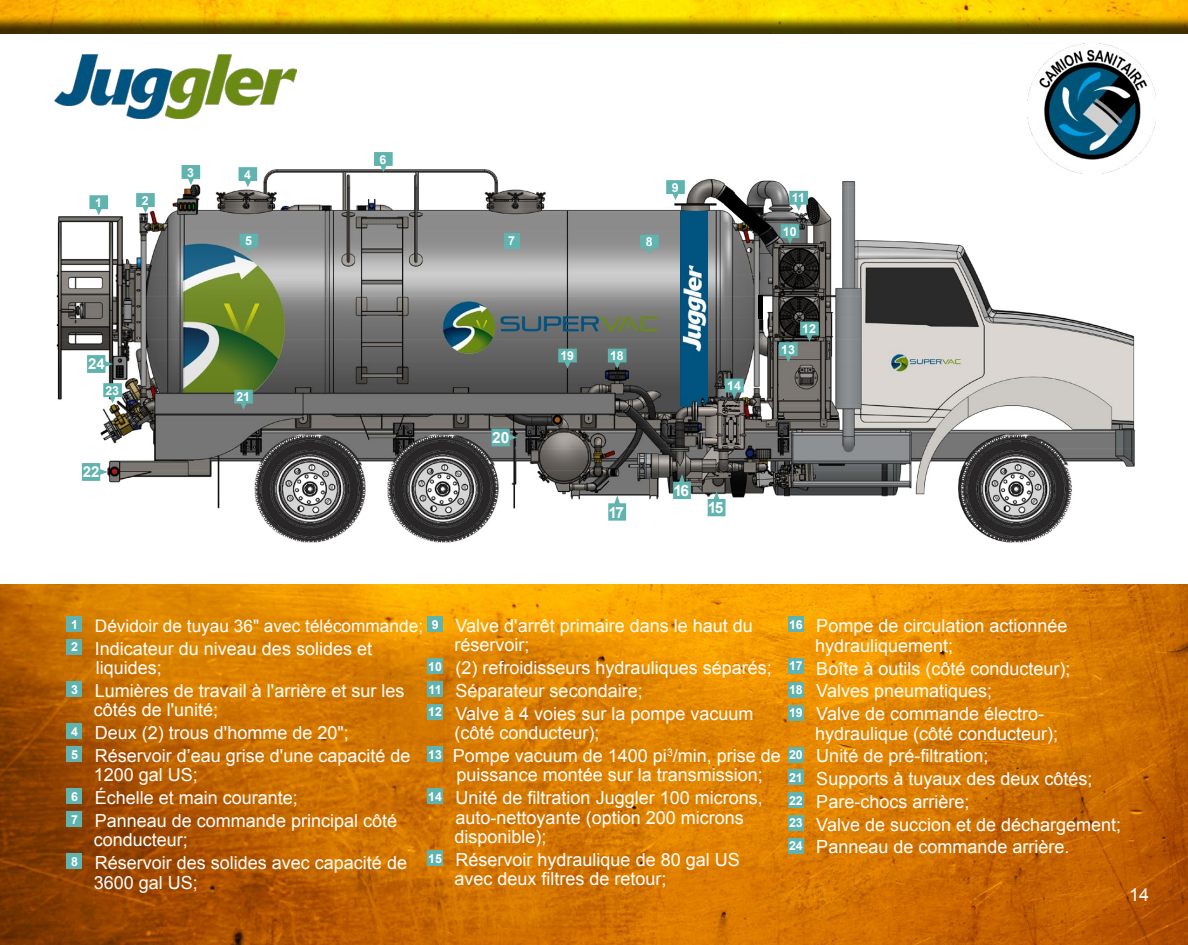
<style>
.page{position:relative;width:1188px;height:945px;background:#fff}
.page>*{position:absolute;margin:0;border:0;box-sizing:border-box;transform-origin:0 0}
.t1{font:18px/22.8px "Arial";color:#fff}
.t2{font:17.25px "Arial";color:#fff}
.t3{font:700 15.45px "Arial";letter-spacing:-.11em;color:#fff}
.t4{font:700 15px "Arial";color:#fff}
.t5{font:700 12.3px "Arial";color:#fff}
</style>
<div class="page">
<img style="left:0;top:0;width:1188px;height:945px">
<img style="left:1187px;top:0;width:1px;height:15px">
<div style="left:0;top:15px;width:1188px;height:566px;background:#000;opacity:.75"></div>
<div style="left:0;top:34px;width:1188px;height:550px;background:#fff"></div>
<img style="left:56px;top:165px;width:1079px;height:378px">
<img style="left:759px;top:296px;width:3px;height:23px">
<img style="left:723px;top:192px;width:48px;height:44px">
<img style="left:681px;top:211px;width:27px;height:186px">
<img style="left:681px;top:396px;width:19px;height:5px">
<svg style="left:698px;top:397px;width:2px;height:8px"></svg>
<svg style="left:681px;top:400px;width:11px;height:8px"></svg>
<svg style="left:89px;top:195px;width:19px;height:20px"></svg>
<svg style="left:240px;top:234px;width:18px;height:20px"></svg>
<svg style="left:640px;top:235px;width:19px;height:20px"></svg>
<svg style="left:239px;top:167px;width:18px;height:20px"></svg>
<svg style="left:491px;top:429px;width:27px;height:17px"></svg>
<div style="left:67px;top:617px;width:15px;height:15px;background:#60b3ae"></div>
<div style="left:67px;top:639px;width:15px;height:16px;background:#60b3ae"></div>
<div style="left:67px;top:682px;width:15px;height:15px;background:#60b3ae"></div>
<div style="left:67px;top:724px;width:15px;height:15px;background:#60b3ae"></div>
<div style="left:67px;top:746px;width:15px;height:16px;background:#60b3ae"></div>
<div style="left:67px;top:789px;width:15px;height:15px;background:#60b3ae"></div>
<div style="left:67px;top:811px;width:15px;height:16px;background:#60b3ae"></div>
<div style="left:67px;top:854px;width:15px;height:15px;background:#60b3ae"></div>
<div style="left:427px;top:617px;width:16px;height:15px;background:#60b3ae"></div>
<div style="left:427px;top:659px;width:16px;height:15px;background:#60b3ae"></div>
<div style="left:427px;top:682px;width:16px;height:15px;background:#60b3ae"></div>
<div style="left:427px;top:704px;width:16px;height:16px;background:#60b3ae"></div>
<div style="left:427px;top:746px;width:16px;height:16px;background:#60b3ae"></div>
<div style="left:427px;top:789px;width:16px;height:15px;background:#60b3ae"></div>
<div style="left:427px;top:850px;width:16px;height:16px;background:#60b3ae"></div>
<div style="left:788px;top:617px;width:16px;height:15px;background:#60b3ae"></div>
<div style="left:788px;top:658px;width:16px;height:16px;background:#60b3ae"></div>
<div style="left:788px;top:682px;width:16px;height:15px;background:#60b3ae"></div>
<div style="left:788px;top:705px;width:16px;height:15px;background:#60b3ae"></div>
<div style="left:788px;top:747px;width:16px;height:15px;background:#60b3ae"></div>
<div style="left:788px;top:770px;width:16px;height:15px;background:#60b3ae"></div>
<div style="left:788px;top:793px;width:16px;height:15px;background:#60b3ae"></div>
<div style="left:788px;top:815px;width:16px;height:16px;background:#60b3ae"></div>
<div style="left:788px;top:838px;width:16px;height:15px;background:#60b3ae"></div>
<svg style="left:725px;top:379px;width:19px;height:20px"></svg>
<svg style="left:103px;top:383px;width:19px;height:20px"></svg>
<svg style="left:182px;top:165px;width:18px;height:20px"></svg>
<svg style="left:374px;top:152px;width:19px;height:20px"></svg>
<svg style="left:82px;top:463px;width:26px;height:18px"></svg>
<svg style="left:87px;top:355px;width:26px;height:18px"></svg>
<svg style="left:136px;top:193px;width:19px;height:20px"></svg>
<svg style="left:666px;top:180px;width:19px;height:20px"></svg>
<svg style="left:789px;top:191px;width:19px;height:20px"></svg>
<svg style="left:781px;top:224px;width:18px;height:20px"></svg>
<svg style="left:708px;top:491px;width:17px;height:25px"></svg>
<svg style="left:673px;top:474px;width:18px;height:25px"></svg>
<svg style="left:608px;top:496px;width:18px;height:25px"></svg>
<svg style="left:608px;top:349px;width:19px;height:20px"></svg>
<svg style="left:234px;top:390px;width:19px;height:20px"></svg>
<div style="left:504px;top:233px;width:15px;height:15px;background:#60b3ae"></div>
<svg style="left:779px;top:322px;width:40px;height:40px;background:#536d69"></svg>
<svg style="left:558px;top:349px;width:19px;height:20px"></svg>
<img style="left:1027px;top:44px;width:129px;height:129px">
<img style="left:54px;top:54px;width:243px;height:64px">
<p class="t5" style="left:95px;top:194px;width:8px">1</p>
<p class="t5" style="left:142px;top:192px;width:8px">2</p>
<p class="t5" style="left:187px;top:164px;width:8px">3</p>
<p class="t4" style="left:88px;top:354px;width:18px">24</p>
<p class="t5" style="left:105px;top:382px;width:15px">23</p>
<p class="t4" style="left:83px;top:462px;width:18px">22</p>
<p class="t5" style="left:244px;top:166px;width:8px">4</p>
<p class="t5" style="left:380px;top:151px;width:8px">6</p>
<p class="t5" style="left:508px;top:233px;width:8px">7</p>
<p class="t5" style="left:245px;top:233px;width:8px">5</p>
<p class="t5" style="left:646px;top:234px;width:8px">8</p>
<p class="t5" style="left:672px;top:179px;width:8px">9</p>
<p class="t5" style="left:236px;top:389px;width:15px">21</p>
<p class="t3" style="left:492px;top:427px;width:19px">20</p>
<p class="t5" style="left:560px;top:348px;width:15px">19</p>
<p class="t5" style="left:610px;top:348px;width:15px">18</p>
<p class="t3" style="left:609px;top:502px;width:17px">17</p>
<p class="t5" style="left:727px;top:378px;width:15px">14</p>
<p class="t3" style="left:673px;top:480px;width:17px">16</p>
<p class="t3" style="left:708px;top:498px;width:17px">15</p>
<p class="t5" style="left:792px;top:190px;width:15px">11</p>
<p class="t5" style="left:783px;top:223px;width:15px">10</p>
<p class="t5" style="left:781px;top:341px;width:15px">13</p>
<p class="t5" style="left:802px;top:321px;width:15px">12</p>
<p class="t1" style="left:454px;top:616px;width:300px;line-height:19.5px;text-indent:-23px"><sup>9</sup> Valve d'arrêt primaire dans le haut du réservoir;</p>
<p class="t1" style="left:428px;top:657px;width:345px"><sup>10</sup> (2) refroidisseurs hydrauliques séparés;<br><sup>11</sup> Séparateur secondaire;<br><sup>12</sup> Valve à 4 voies sur la pompe vacuum</p>
<p class="t1" style="left:428px;top:722px;width:354px;text-indent:26px">(côté conducteur);<br><sup>13</sup> Pompe vacuum de 1400 pi<sup>3</sup>/min, prise de</p>
<p class="t1" style="left:428px;top:764px;width:336px;text-align:right">puissance montée sur la transmission;<br><sup>14</sup> Unité de filtration Juggler 100 microns,</p>
<p class="t1" style="left:454px;top:808px;width:291px;line-height:19.5px">auto-nettoyante (option 200 microns disponible);</p>
<p class="t1" style="left:454px;top:850px;width:287px;line-height:19.5px;text-indent:-26px"><sup>15</sup> Réservoir hydraulique de 80 gal US avec deux filtres de retour;</p>
<p class="t2" style="left:71px;top:615px;width:354px"><sup>1</sup> Dévidoir de tuyau 36" avec télécommande;</p>
<p class="t1" style="left:96px;top:639px;width:278px;line-height:19.5px;text-indent:-25px"><sup>2</sup> Indicateur du niveau des solides et liquides;</p>
<p class="t1" style="left:94px;top:681px;width:312px;line-height:19.5px;text-indent:-23px"><sup>3</sup> Lumières de travail à l'arrière et sur les côtés de l'unité;</p>
<p class="t1" style="left:71px;top:722px;width:341px"><sup>4</sup> Deux (2) trous d'homme de 20";<br><sup>5</sup> Réservoir d’eau grise d'une capacité de</p>
<p class="t1" style="left:71px;top:764px;width:328px;text-indent:23px">1200 gal US;<br><sup>6</sup> Échelle et main courante;<br><sup>7</sup> Panneau de commande principal côté</p>
<p class="t1" style="left:71px;top:829px;width:338px;text-indent:23px">conducteur;<br><sup>8</sup> Réservoir des solides avec capacité de</p>
<p class="t1" style="left:94px;top:871px;width:106px">3600 gal US;</p>
<p class="t1" style="left:815px;top:617px;width:254px;line-height:19.5px;text-indent:-26px"><sup>16</sup> Pompe de circulation actionnée hydrauliquement;</p>
<p class="t1" style="left:789px;top:657px;width:283px"><sup>17</sup> Boîte à outils (côté conducteur);<br><sup>18</sup> Valves pneumatiques;<br><sup>19</sup> Valve de commande électro-</p>
<p class="t1" style="left:789px;top:722px;width:334px;text-indent:26px">hydraulique (côté conducteur);<br><sup>20</sup> Unité de pré-filtration;<br><sup>21</sup> Supports à tuyaux des deux côtés;<br><sup>22</sup> Pare-chocs arrière;<br><sup>23</sup> Valve de succion et de déchargement;<br><sup>24</sup> Panneau de commande arrière.</p>
<p class="t1" style="left:1129px;top:884px;width:22px">14</p>
</div>
